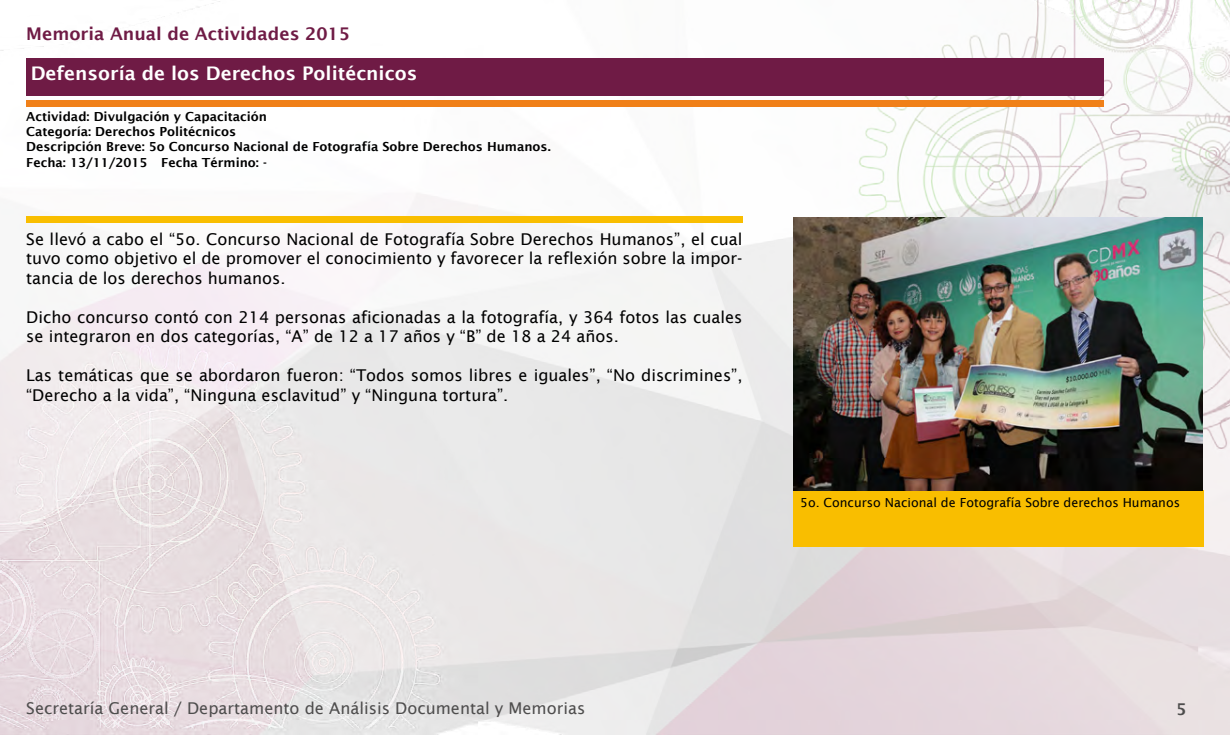
<style>
.page{position:relative;width:1230px;height:735px;background:#fff}
.page>*{position:absolute;margin:0;border:0;box-sizing:border-box;transform-origin:0 0}
.t1{font:600 18.75px "Lucida Sans";color:#fff}
.t2{font:600 17.5px "Lucida Sans";color:#6f1b45}
.t3{font:16.25px/19.5px "Lucida Sans";color:#000}
.t4{font:16.25px "Lucida Sans";color:#4e4d4d}
.t5{font:600 16.25px "Lucida Sans";color:#4e4d4d}
.t6{font:600 12.5px/15px "Lucida Sans";color:#000}
.t7{font:12.5px "Lucida Sans";color:#000}
</style>
<div class="page">
<img style="left:0;top:0;width:1230px;height:735px">
<div style="left:26px;top:58px;width:1078px;height:38px;background:#6f1b45"></div>
<div style="left:26px;top:216px;width:716px;height:7px;background:#f9be00"></div>
<div style="left:26px;top:100px;width:1078px;height:6px;background:#f08018"></div>
<div style="left:793px;top:491px;width:411px;height:56px;background:#f9be00"></div>
<img style="left:793px;top:218px;width:410px;height:272px">
<p class="t2" style="left:26px;top:24px;width:325px">Memoria Anual de Actividades 2015</p>
<p class="t1" style="left:31px;top:63px;width:388px">Defensoría de los Derechos Politécnicos</p>
<p class="t6" style="left:26px;top:109px;width:526px">Actividad: Divulgación y Capacitación<br>Categoría: Derechos Politécnicos<br>Descripción Breve: 5o Concurso Nacional de Fotografía Sobre Derechos Humanos.</p>
<p class="t6" style="left:26px;top:155px;width:242px">Fecha: 13/11/2015 Fecha Término: -</p>
<p class="t3" style="left:26px;top:229px;width:718px;text-align:justify">Se llevó a cabo el “5o. Concurso Nacional de Fotografía Sobre Derechos Humanos”, el cual tuvo como objetivo el de promover el conocimiento y favorecer la reflexión sobre la impor&shy;tancia de los derechos humanos.</p>
<p class="t3" style="left:26px;top:307px;width:718px">Dicho concurso contó con 214 personas aficionadas a la fotografía, y 364 fotos las cuales se integraron en dos categorías, “A” de 12 a 17 años y “B” de 18 a 24 años.</p>
<p class="t3" style="left:26px;top:366px;width:718px">Las temáticas que se abordaron fueron: “Todos somos libres e iguales”, “No discrimines”, “Derecho a la vida”, “Ninguna esclavitud” y “Ninguna tortura”.</p>
<p class="t7" style="left:800px;top:495px;width:381px">5o. Concurso Nacional de Fotografía Sobre derechos Humanos</p>
<p class="t4" style="left:26px;top:699px;width:561px">Secretaría General / Departamento de Análisis Documental y Memorias</p>
<p class="t5" style="left:1176px;top:700px;width:12px">5</p>
</div>
